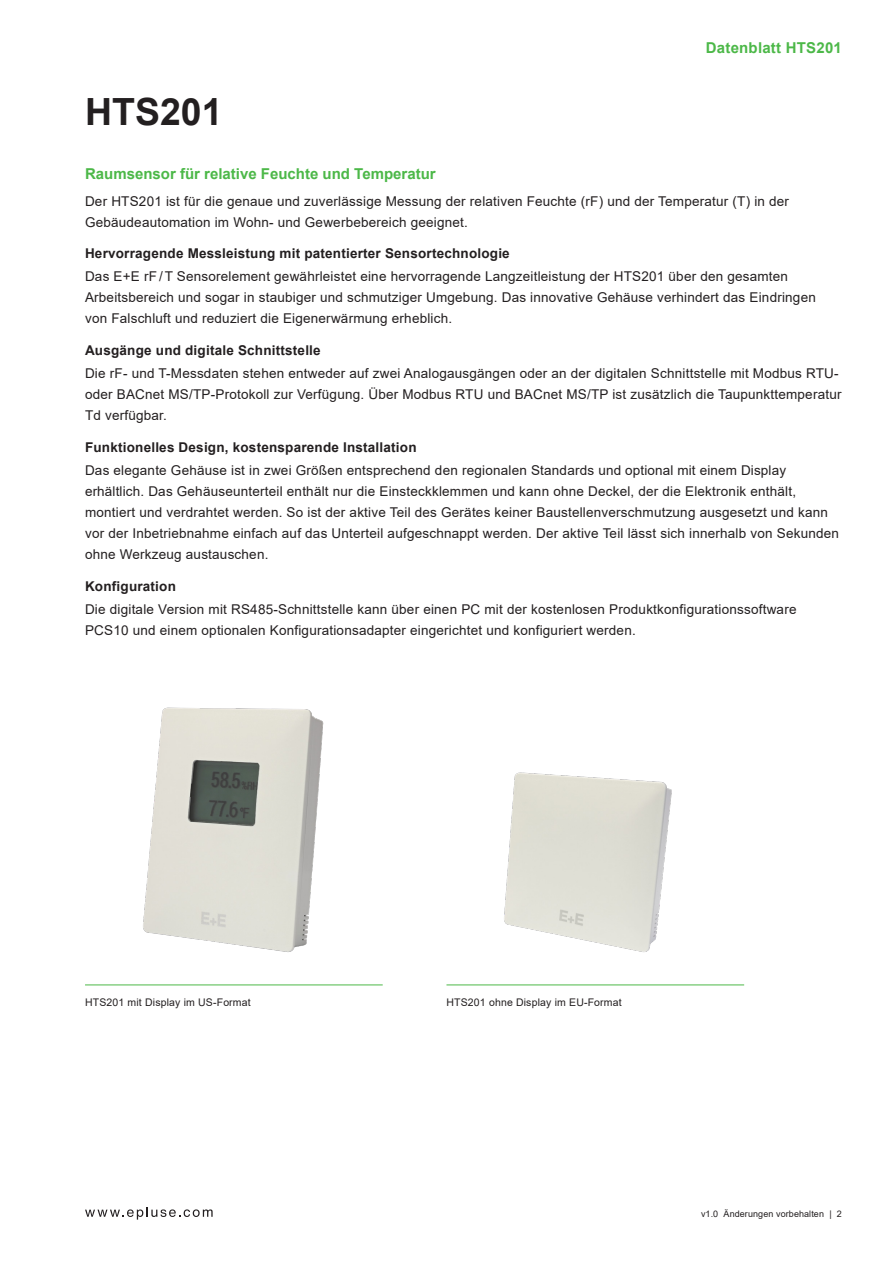
<style>
.page{position:relative;width:893px;height:1263px;background:#fff}
.page>*{position:absolute;margin:0;border:0;box-sizing:border-box;transform-origin:0 0}
.Headline_2{font:700 37.5px "Arial";color:#231f20}
.Headline_3{font:700 15px "Arial";color:#4cb848}
.Copy{font:13.5px/21px "Arial";letter-spacing:.015em;color:#231f20}
.Copy_Bold{font:700 13.5px "Arial";letter-spacing:.015em;color:#231f20}
.Tabelle_Fußnote{font:10.5px "Arial";letter-spacing:.015em;color:#231f20}
.t1{font:9px "Arial";letter-spacing:.01em;color:#231f20}
</style>
<div class="page">
<svg style="left:85px;top:1207px;width:128px;height:12px"></svg>
<hr style="left:85px;top:984px;width:298px;height:1px;background:#4cb848">
<hr style="left:446px;top:984px;width:298px;height:1px;background:#4cb848">
<img style="left:143px;top:707px;width:181px;height:245px">
<img style="left:504px;top:772px;width:168px;height:180px">
<p class="Headline_2" style="left:85px;top:85px;width:139px">HTS201</p>
<p class="Headline_3" style="left:706px;top:37px;width:138px">Datenblatt HTS201</p>
<p class="Headline_3" style="left:85px;top:163px;width:352px">Raumsensor für relative Feuchte und Temperatur</p>
<p class="Copy" style="left:85px;top:190px;width:706px">Der HTS201 ist für die genaue und zuverlässige Messung der relativen Feuchte (rF) und der Temperatur (T) in der<br>Gebäudeautomation im Wohn- und Gewerbebereich geeignet.</p>
<p class="Copy_Bold" style="left:85px;top:244px;width:426px">Hervorragende Messleistung mit patentierter Sensortechnologie</p>
<p class="Copy" style="left:85px;top:266px;width:732px">Das E+E rF /T Sensorelement gewährleistet eine hervorragende Langzeitleistung der HTS201 über den gesamten<br>Arbeitsbereich und sogar in staubiger und schmutziger Umgebung. Das innovative Gehäuse verhindert das Eindringen von Falschluft und reduziert die Eigenerwärmung erheblich.</p>
<p class="Copy_Bold" style="left:85px;top:341px;width:237px">Ausgänge und digitale Schnittstelle</p>
<p class="Copy" style="left:85px;top:363px;width:758px">Die rF- und T-Messdaten stehen entweder auf zwei Analogausgängen oder an der digitalen Schnittstelle mit Modbus RTU&shy;oder BACnet MS/TP-Protokoll zur Verfügung. Über Modbus RTU und BACnet MS/TP ist zusätzlich die Taupunkttemperatur<br>Td verfügbar.</p>
<p class="Copy_Bold" style="left:85px;top:438px;width:333px">Funktionelles Design, kostensparende Installation</p>
<p class="Copy" style="left:85px;top:460px;width:755px">Das elegante Gehäuse ist in zwei Größen entsprechend den regionalen Standards und optional mit einem Display erhältlich. Das Gehäuseunterteil enthält nur die Einsteckklemmen und kann ohne Deckel, der die Elektronik enthält, montiert und verdrahtet werden. So ist der aktive Teil des Gerätes keiner Baustellenverschmutzung ausgesetzt und kann vor der Inbetriebnahme einfach auf das Unterteil aufgeschnappt werden. Der aktive Teil lässt sich innerhalb von Sekunden ohne Werkzeug austauschen.</p>
<p class="Copy_Bold" style="left:85px;top:576px;width:92px">Konfiguration</p>
<p class="Copy" style="left:85px;top:598px;width:713px">Die digitale Version mit RS485-Schnittstelle kann über einen PC mit der kostenlosen Produktkonfigurationssoftware<br>PCS10 und einem optionalen Konfigurationsadapter eingerichtet und konfiguriert werden.</p>
<p class="Tabelle_Fußnote" style="left:85px;top:995px;width:167px">HTS201 mit Display im US-Format</p>
<p class="Tabelle_Fußnote" style="left:446px;top:995px;width:177px">HTS201 ohne Display im EU-Format</p>
<p class="t1" style="left:701px;top:1208px;width:142px">v1.0 Änderungen vorbehalten | 2</p>
</div>
